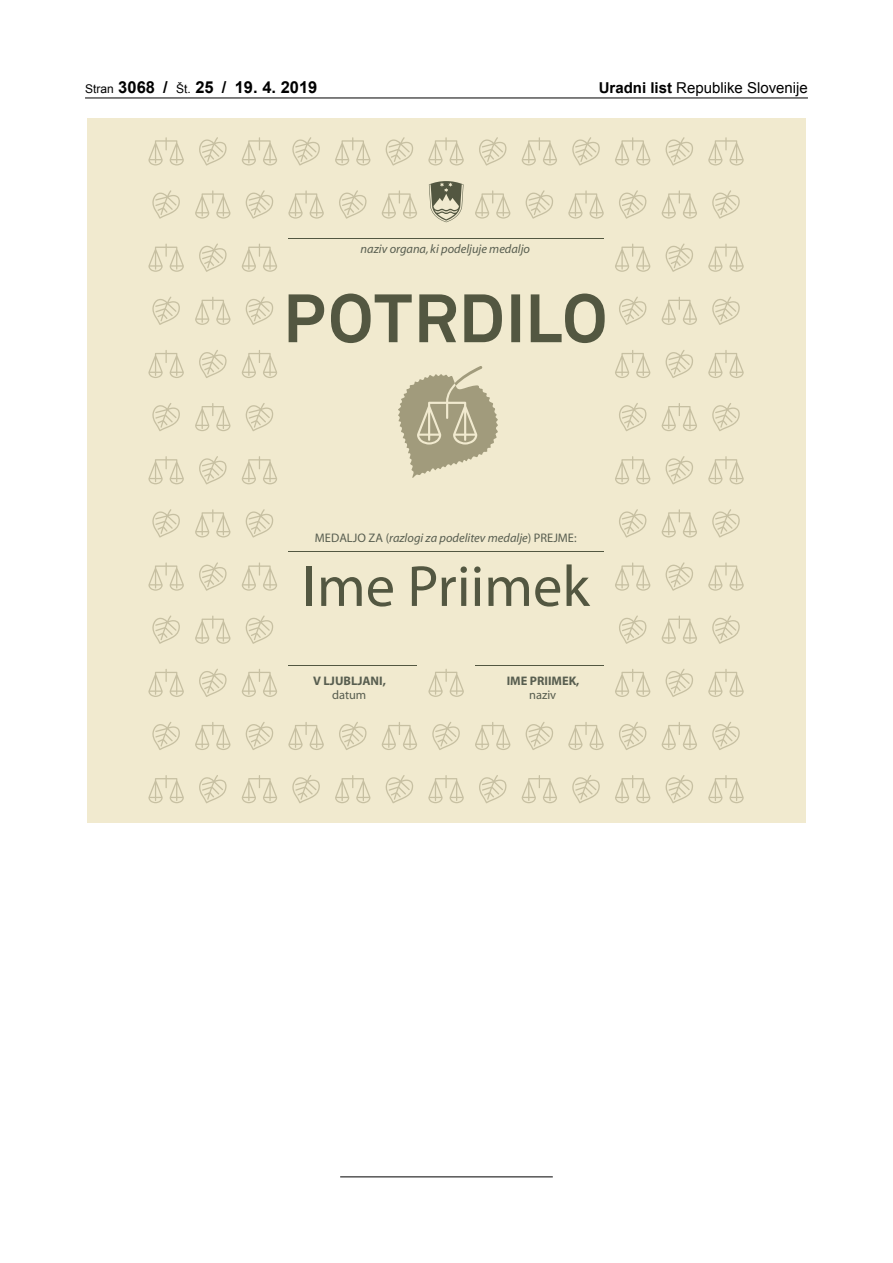
<style>
.page{position:relative;width:893px;height:1263px;background:#fff}
.page>*{position:absolute;margin:0;border:0;box-sizing:border-box;transform-origin:0 0}
.t1{font:700 58.5px "Wladankurat";color:#535741}
.t2{font:700 16.5px "Arial";color:#000}
.t3{font:15px "Arial";color:#000}
.t4{font:italic 12.45px "Myriad";color:#585e50}
.t5{font:700 12.45px "Myriad";color:#585e50}
.t6{font:12.45px "Myriad";color:#585e50}
.s1{font-weight:400;font-size:12px}
.s2{font-weight:700}
.s3{font-style:normal}
</style>
<div class="page">
<hr style="left:85px;top:98px;width:723px;height:1px;background:#000">
<div style="left:87px;top:118px;width:719px;height:704px;background:#f1eacf"></div>
<svg style="left:289px;top:293px;width:316px;height:50px"></svg>
<svg style="left:398px;top:366px;width:100px;height:112px"></svg>
<hr style="left:289px;top:551px;width:315px;height:1px;background:#535741">
<hr style="left:289px;top:666px;width:128px;height:1px;background:#535741">
<hr style="left:475px;top:666px;width:129px;height:1px;background:#535741">
<svg style="left:429px;top:181px;width:34px;height:41px"></svg>
<hr style="left:289px;top:238px;width:315px;height:1px;background:#535741">
<svg style="left:148px;top:137px;width:36px;height:28px"></svg>
<svg style="left:242px;top:137px;width:35px;height:28px"></svg>
<svg style="left:199px;top:137px;width:28px;height:29px"></svg>
<svg style="left:335px;top:137px;width:35px;height:28px"></svg>
<svg style="left:292px;top:137px;width:28px;height:29px"></svg>
<svg style="left:428px;top:137px;width:36px;height:28px"></svg>
<svg style="left:385px;top:137px;width:28px;height:29px"></svg>
<svg style="left:522px;top:137px;width:35px;height:28px"></svg>
<svg style="left:479px;top:137px;width:28px;height:29px"></svg>
<svg style="left:615px;top:137px;width:35px;height:28px"></svg>
<svg style="left:572px;top:137px;width:28px;height:29px"></svg>
<svg style="left:665px;top:137px;width:28px;height:29px"></svg>
<svg style="left:708px;top:137px;width:36px;height:28px"></svg>
<svg style="left:195px;top:190px;width:36px;height:29px"></svg>
<svg style="left:152px;top:190px;width:28px;height:29px"></svg>
<svg style="left:288px;top:190px;width:36px;height:29px"></svg>
<svg style="left:245px;top:190px;width:28px;height:29px"></svg>
<svg style="left:382px;top:190px;width:35px;height:29px"></svg>
<svg style="left:339px;top:190px;width:28px;height:29px"></svg>
<svg style="left:475px;top:190px;width:35px;height:29px"></svg>
<svg style="left:568px;top:190px;width:36px;height:29px"></svg>
<svg style="left:525px;top:190px;width:28px;height:29px"></svg>
<svg style="left:662px;top:190px;width:35px;height:29px"></svg>
<svg style="left:619px;top:190px;width:27px;height:29px"></svg>
<svg style="left:712px;top:190px;width:28px;height:29px"></svg>
<svg style="left:148px;top:244px;width:36px;height:28px"></svg>
<svg style="left:242px;top:244px;width:35px;height:28px"></svg>
<svg style="left:199px;top:243px;width:28px;height:29px"></svg>
<svg style="left:615px;top:244px;width:35px;height:28px"></svg>
<svg style="left:665px;top:243px;width:28px;height:29px"></svg>
<svg style="left:708px;top:244px;width:36px;height:28px"></svg>
<svg style="left:195px;top:297px;width:36px;height:28px"></svg>
<svg style="left:152px;top:297px;width:28px;height:28px"></svg>
<svg style="left:245px;top:297px;width:28px;height:28px"></svg>
<svg style="left:662px;top:297px;width:35px;height:28px"></svg>
<svg style="left:619px;top:297px;width:27px;height:28px"></svg>
<svg style="left:712px;top:297px;width:28px;height:28px"></svg>
<svg style="left:148px;top:350px;width:36px;height:28px"></svg>
<svg style="left:242px;top:350px;width:35px;height:28px"></svg>
<svg style="left:199px;top:350px;width:28px;height:28px"></svg>
<svg style="left:615px;top:350px;width:35px;height:28px"></svg>
<svg style="left:665px;top:350px;width:28px;height:28px"></svg>
<svg style="left:708px;top:350px;width:36px;height:28px"></svg>
<svg style="left:195px;top:403px;width:36px;height:28px"></svg>
<svg style="left:152px;top:403px;width:28px;height:28px"></svg>
<svg style="left:245px;top:403px;width:28px;height:28px"></svg>
<svg style="left:662px;top:403px;width:35px;height:28px"></svg>
<svg style="left:619px;top:403px;width:27px;height:28px"></svg>
<svg style="left:712px;top:403px;width:28px;height:28px"></svg>
<svg style="left:148px;top:456px;width:36px;height:28px"></svg>
<svg style="left:242px;top:456px;width:35px;height:28px"></svg>
<svg style="left:199px;top:456px;width:28px;height:28px"></svg>
<svg style="left:615px;top:456px;width:35px;height:28px"></svg>
<svg style="left:665px;top:456px;width:28px;height:28px"></svg>
<svg style="left:708px;top:456px;width:36px;height:28px"></svg>
<svg style="left:195px;top:509px;width:36px;height:28px"></svg>
<svg style="left:152px;top:509px;width:28px;height:28px"></svg>
<svg style="left:245px;top:509px;width:28px;height:28px"></svg>
<svg style="left:662px;top:509px;width:35px;height:28px"></svg>
<svg style="left:619px;top:509px;width:27px;height:28px"></svg>
<svg style="left:712px;top:509px;width:28px;height:28px"></svg>
<svg style="left:148px;top:562px;width:36px;height:29px"></svg>
<svg style="left:242px;top:562px;width:35px;height:29px"></svg>
<svg style="left:199px;top:562px;width:28px;height:29px"></svg>
<svg style="left:615px;top:562px;width:35px;height:29px"></svg>
<svg style="left:665px;top:562px;width:28px;height:29px"></svg>
<svg style="left:708px;top:562px;width:36px;height:29px"></svg>
<svg style="left:195px;top:616px;width:36px;height:28px"></svg>
<svg style="left:152px;top:615px;width:28px;height:29px"></svg>
<svg style="left:245px;top:615px;width:28px;height:29px"></svg>
<svg style="left:662px;top:616px;width:35px;height:28px"></svg>
<svg style="left:619px;top:615px;width:27px;height:29px"></svg>
<svg style="left:712px;top:615px;width:28px;height:29px"></svg>
<svg style="left:195px;top:722px;width:36px;height:28px"></svg>
<svg style="left:152px;top:722px;width:28px;height:28px"></svg>
<svg style="left:288px;top:722px;width:36px;height:28px"></svg>
<svg style="left:245px;top:722px;width:28px;height:28px"></svg>
<svg style="left:382px;top:722px;width:35px;height:28px"></svg>
<svg style="left:339px;top:722px;width:28px;height:28px"></svg>
<svg style="left:475px;top:722px;width:35px;height:28px"></svg>
<svg style="left:432px;top:722px;width:28px;height:28px"></svg>
<svg style="left:568px;top:722px;width:36px;height:28px"></svg>
<svg style="left:525px;top:722px;width:28px;height:28px"></svg>
<svg style="left:662px;top:722px;width:35px;height:28px"></svg>
<svg style="left:619px;top:722px;width:27px;height:28px"></svg>
<svg style="left:712px;top:722px;width:28px;height:28px"></svg>
<svg style="left:148px;top:775px;width:36px;height:28px"></svg>
<svg style="left:242px;top:775px;width:35px;height:28px"></svg>
<svg style="left:199px;top:775px;width:28px;height:28px"></svg>
<svg style="left:335px;top:775px;width:35px;height:28px"></svg>
<svg style="left:292px;top:775px;width:28px;height:28px"></svg>
<svg style="left:428px;top:775px;width:36px;height:28px"></svg>
<svg style="left:385px;top:775px;width:28px;height:28px"></svg>
<svg style="left:522px;top:775px;width:35px;height:28px"></svg>
<svg style="left:479px;top:775px;width:28px;height:28px"></svg>
<svg style="left:615px;top:775px;width:35px;height:28px"></svg>
<svg style="left:572px;top:775px;width:28px;height:28px"></svg>
<svg style="left:665px;top:775px;width:28px;height:28px"></svg>
<svg style="left:708px;top:775px;width:36px;height:28px"></svg>
<svg style="left:148px;top:669px;width:36px;height:28px"></svg>
<svg style="left:242px;top:669px;width:35px;height:28px"></svg>
<svg style="left:199px;top:669px;width:28px;height:28px"></svg>
<svg style="left:615px;top:669px;width:35px;height:28px"></svg>
<svg style="left:665px;top:669px;width:28px;height:28px"></svg>
<svg style="left:708px;top:669px;width:36px;height:28px"></svg>
<svg style="left:428px;top:669px;width:36px;height:28px"></svg>
<hr style="left:340px;top:1176px;width:213px;height:1px;background:#000">
<h2 class="t2" style="left:85px;top:75px;width:234px"><span class="s1">Stran</span> 3068 / <span class="s1">Št.</span> 25 / 19. 4. 2019</h2>
<p class="t3" style="left:599px;top:77px;width:211px"><span class="s2">Uradni list</span> Republike Slovenije</p>
<p class="t4" style="left:361px;top:242px;width:171px">naziv organa, ki podeljuje medaljo</p>
<p class="t4" style="left:315px;top:531px;width:263px"><span class="s3">MEDALJO ZA (</span>razlogi za podelitev medalje<span class="s3">) PREJME:</span></p>
<h1 class="t1" style="left:302px;top:550px;width:289px">Ime Priimek</h1>
<p class="t5" style="left:313px;top:674px;width:74px">V LJUBLJANI,</p>
<p class="t6" style="left:332px;top:689px;width:36px">datum</p>
<p class="t5" style="left:507px;top:674px;width:74px">IME PRIIMEK,</p>
<p class="t6" style="left:529px;top:689px;width:29px">naziv</p>
</div>
